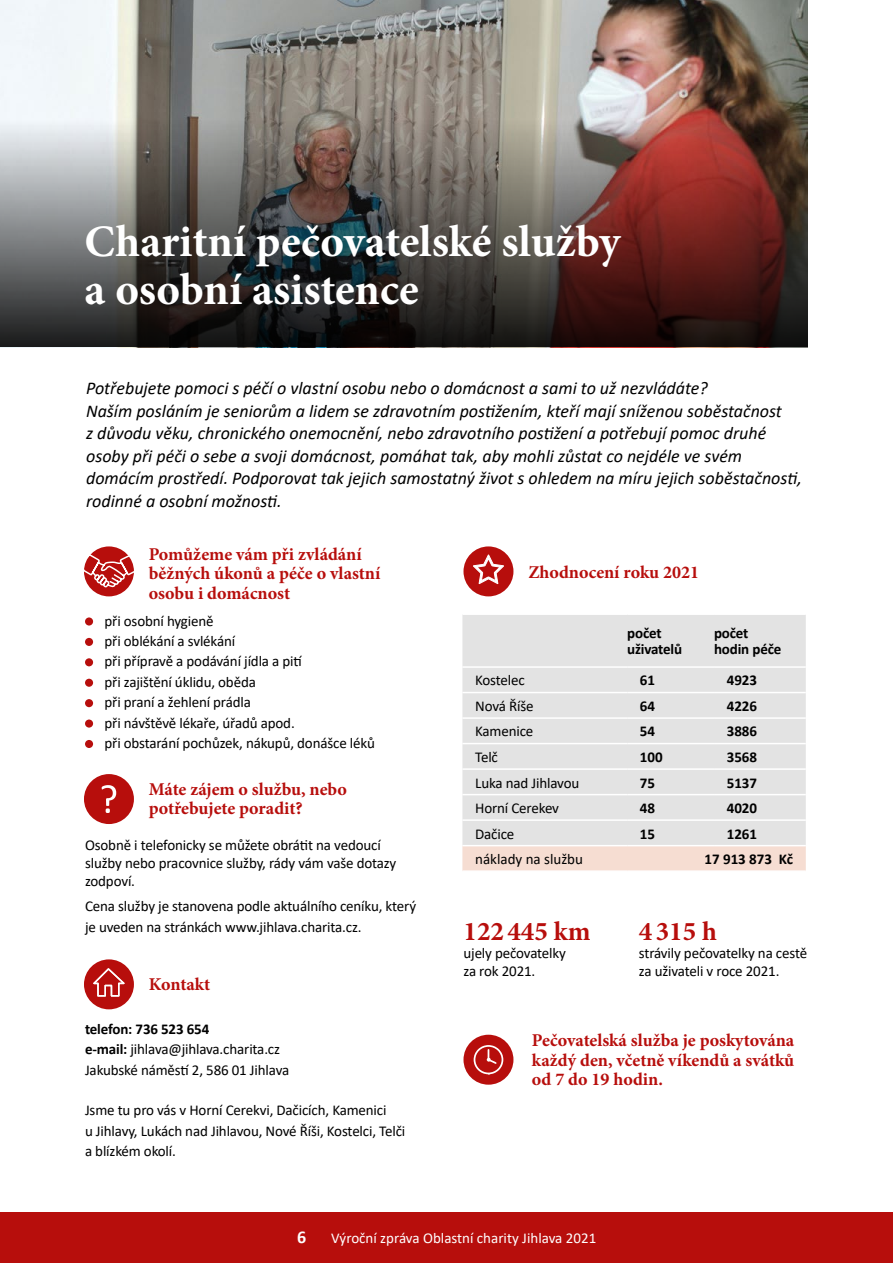
<style>
.page{position:relative;width:893px;height:1263px;background:#fff}
.page>*{position:absolute;margin:0;border:0;box-sizing:border-box;transform-origin:0 0}
.t1{font:700 45px/48px "Minion Pro";color:#fff}
.t2{font:700 27px "Minion Pro";color:#b70e0c}
.t3{font:italic 18px/22.5px "Calibri";color:#000}
.t4{font:700 18px/19.5px "Minion Pro";color:#b70e0c}
.t5{font:700 18px "Calibri";color:#fff}
.t6{font:15px/20.4px "Calibri";letter-spacing:-.01em;color:#000}
.t7{font:700 15px/16.5px "Calibri";color:#000}
.t8{font:15px "Calibri";color:#fff}
.s1{font-weight:700}
</style>
<div class="page">
<div style="left:0;top:1212px;width:893px;height:51px;background:#b70e0c"></div>
<div style="left:85px;top:617px;width:8px;height:8px;background:#b70e0c;border-radius:50%"></div>
<div style="left:85px;top:638px;width:8px;height:8px;background:#b70e0c;border-radius:50%"></div>
<div style="left:85px;top:658px;width:8px;height:8px;background:#b70e0c;border-radius:50%"></div>
<div style="left:85px;top:679px;width:8px;height:8px;background:#b70e0c;border-radius:50%"></div>
<div style="left:85px;top:699px;width:8px;height:8px;background:#b70e0c;border-radius:50%"></div>
<div style="left:85px;top:719px;width:8px;height:9px;background:#b70e0c;border-radius:50%"></div>
<div style="left:85px;top:740px;width:8px;height:8px;background:#b70e0c;border-radius:50%"></div>
<div style="left:84px;top:546px;width:50px;height:50px;background:#b70e0c;border-radius:50%"></div>
<svg style="left:84px;top:555px;width:50px;height:42px"></svg>
<div style="left:462px;top:615px;width:344px;height:230px;background:#e3e3e3"></div>
<div style="left:462px;top:846px;width:344px;height:24px;background:#f6ddd2"></div>
<hr style="left:462px;top:666px;width:165px;height:2px;background:#fff">
<hr style="left:627px;top:666px;width:87px;height:2px;background:#fff">
<hr style="left:714px;top:666px;width:92px;height:2px;background:#fff">
<hr style="left:462px;top:692px;width:165px;height:1px;background:#fff">
<hr style="left:627px;top:692px;width:87px;height:1px;background:#fff">
<hr style="left:714px;top:692px;width:92px;height:1px;background:#fff">
<hr style="left:462px;top:717px;width:165px;height:2px;background:#fff">
<hr style="left:627px;top:717px;width:87px;height:2px;background:#fff">
<hr style="left:714px;top:717px;width:92px;height:2px;background:#fff">
<hr style="left:462px;top:743px;width:165px;height:1px;background:#fff">
<hr style="left:627px;top:743px;width:87px;height:1px;background:#fff">
<hr style="left:714px;top:743px;width:92px;height:1px;background:#fff">
<hr style="left:462px;top:768px;width:165px;height:2px;background:#fff">
<hr style="left:627px;top:768px;width:87px;height:2px;background:#fff">
<hr style="left:714px;top:768px;width:92px;height:2px;background:#fff">
<hr style="left:462px;top:794px;width:165px;height:1px;background:#fff">
<hr style="left:627px;top:794px;width:87px;height:1px;background:#fff">
<hr style="left:714px;top:794px;width:92px;height:1px;background:#fff">
<hr style="left:462px;top:819px;width:165px;height:2px;background:#fff">
<hr style="left:627px;top:819px;width:87px;height:2px;background:#fff">
<hr style="left:714px;top:819px;width:92px;height:2px;background:#fff">
<div style="left:84px;top:774px;width:50px;height:50px;background:#b70e0c;border-radius:50%"></div>
<svg style="left:102px;top:785px;width:14px;height:28px"></svg>
<div style="left:84px;top:959px;width:50px;height:50px;background:#b70e0c;border-radius:50%"></div>
<svg style="left:90px;top:967px;width:38px;height:30px"></svg>
<div style="left:463px;top:546px;width:50px;height:50px;background:#b70e0c;border-radius:50%"></div>
<svg style="left:473px;top:554px;width:31px;height:31px"></svg>
<div style="left:463px;top:1035px;width:50px;height:50px;background:#b70e0c;border-radius:50%"></div>
<svg style="left:474px;top:1045px;width:29px;height:29px"></svg>
<img style="left:0;top:0;width:808px;height:120px">
<img style="left:0;top:120px;width:808px;height:227px">
<h1 class="t1" style="left:85px;top:217px;width:537px">Charitní pečovatelské služby a osobní asistence</h1>
<p class="t3" style="left:86px;top:376px;width:717px">Potřebujete pomoci s péčí o vlastní osobu nebo o domácnost a sami to už nezvládáte?<br>Naším posláním je seniorům a lidem se zdravotním postižením, kteří mají sníženou soběstačnost<br>z důvodu věku, chronického onemocnění, nebo zdravotního postižení a potřebují pomoc druhé osoby při péči o sebe a svoji domácnost, pomáhat tak, aby mohli zůstat co nejdéle ve svém domácím prostředí. Podporovat tak jejich samostatný život s ohledem na míru jejich soběstačnosti, rodinné a osobní možnosti.</p>
<p class="t4" style="left:149px;top:544px;width:233px">Pomůžeme vám při zvládání běžných úkonů a péče o vlastní osobu i domácnost</p>
<p class="t6" style="left:105px;top:610px;width:272px">při osobní hygieně<br>při oblékání a svlékání<br>při přípravě a podávání jídla a pití<br>při zajištění úklidu, oběda<br>při praní a žehlení prádla<br>při návštěvě lékaře, úřadů apod.<br>při obstarání pochůzek, nákupů, donášce léků</p>
<p class="t4" style="left:528px;top:562px;width:172px">Zhodnocení roku 2021</p>
<p class="t7" style="left:627px;top:624px;width:56px">počet uživatelů</p>
<p class="t7" style="left:714px;top:624px;width:69px">počet hodin péče</p>
<p class="t6" style="left:475px;top:670px;width:51px">Kostelec</p>
<p class="t7" style="left:640px;top:672px;width:17px">61</p>
<p class="t7" style="left:727px;top:672px;width:32px">4923</p>
<p class="t6" style="left:475px;top:695px;width:60px">Nová Říše</p>
<p class="t7" style="left:640px;top:697px;width:17px">64</p>
<p class="t7" style="left:727px;top:697px;width:32px">4226</p>
<p class="t6" style="left:475px;top:721px;width:60px">Kamenice</p>
<p class="t7" style="left:640px;top:723px;width:17px">54</p>
<p class="t7" style="left:727px;top:723px;width:32px">3886</p>
<p class="t6" style="left:475px;top:746px;width:24px">Telč</p>
<p class="t7" style="left:640px;top:748px;width:24px">100</p>
<p class="t7" style="left:727px;top:748px;width:32px">3568</p>
<p class="t6" style="left:475px;top:772px;width:106px">Luka nad Jihlavou</p>
<p class="t7" style="left:640px;top:774px;width:17px">75</p>
<p class="t7" style="left:727px;top:774px;width:32px">5137</p>
<p class="t6" style="left:475px;top:797px;width:85px">Horní Cerekev</p>
<p class="t7" style="left:640px;top:799px;width:17px">48</p>
<p class="t7" style="left:727px;top:799px;width:32px">4020</p>
<p class="t6" style="left:475px;top:823px;width:41px">Dačice</p>
<p class="t7" style="left:640px;top:825px;width:17px">15</p>
<p class="t7" style="left:727px;top:825px;width:32px">1261</p>
<p class="t6" style="left:475px;top:848px;width:109px">náklady na službu</p>
<p class="t7" style="left:704px;top:851px;width:90px">17 913 873 Kč</p>
<p class="t4" style="left:149px;top:779px;width:200px">Máte zájem o službu, nebo potřebujete poradit?</p>
<p class="t6" style="left:85px;top:836px;width:313px;line-height:18px">Osobně i telefonicky se můžete obrátit na vedoucí služby nebo pracovnice služby, rády vám vaše dotazy zodpoví.</p>
<p class="t6" style="left:85px;top:896px;width:333px">Cena služby je stanovena podle aktuálního ceníku, který je uveden na stránkách www.jihlava.charita.cz.</p>
<h2 class="t2" style="left:463px;top:912px;width:129px">122445 km</h2>
<p class="t6" style="left:463px;top:943px;width:104px;line-height:18px">ujely pečovatelky za rok 2021.</p>
<h2 class="t2" style="left:639px;top:912px;width:80px">4315 h</h2>
<p class="t6" style="left:639px;top:943px;width:170px;line-height:18px">strávily pečovatelky na cestě za uživateli v roce 2021.</p>
<p class="t4" style="left:149px;top:974px;width:63px">Kontakt</p>
<p class="t6" style="left:85px;top:1018px;width:206px"><span class="s1">telefon: 736 523 654<br>e-mail:</span> jihlava@jihlava.charita.cz<br>Jakubské náměstí 2, 586 01 Jihlava</p>
<p class="t6" style="left:85px;top:1100px;width:322px">Jsme tu pro vás v Horní Cerekvi, Dačicích, Kamenici<br>u Jihlavy, Lukách nad Jihlavou, Nové Říši, Kostelci, Telči a blízkém okolí.</p>
<p class="t4" style="left:532px;top:1031px;width:264px;text-align:justify">Pečovatelská služba je poskytována každý den, včetně víkendů a svátků od 7 do 19 hodin.</p>
<p class="t5" style="left:297px;top:1224px;width:11px">6</p>
<p class="t8" style="left:331px;top:1227px;width:266px">Výroční zpráva Oblastní charity Jihlava 2021</p>
</div>
